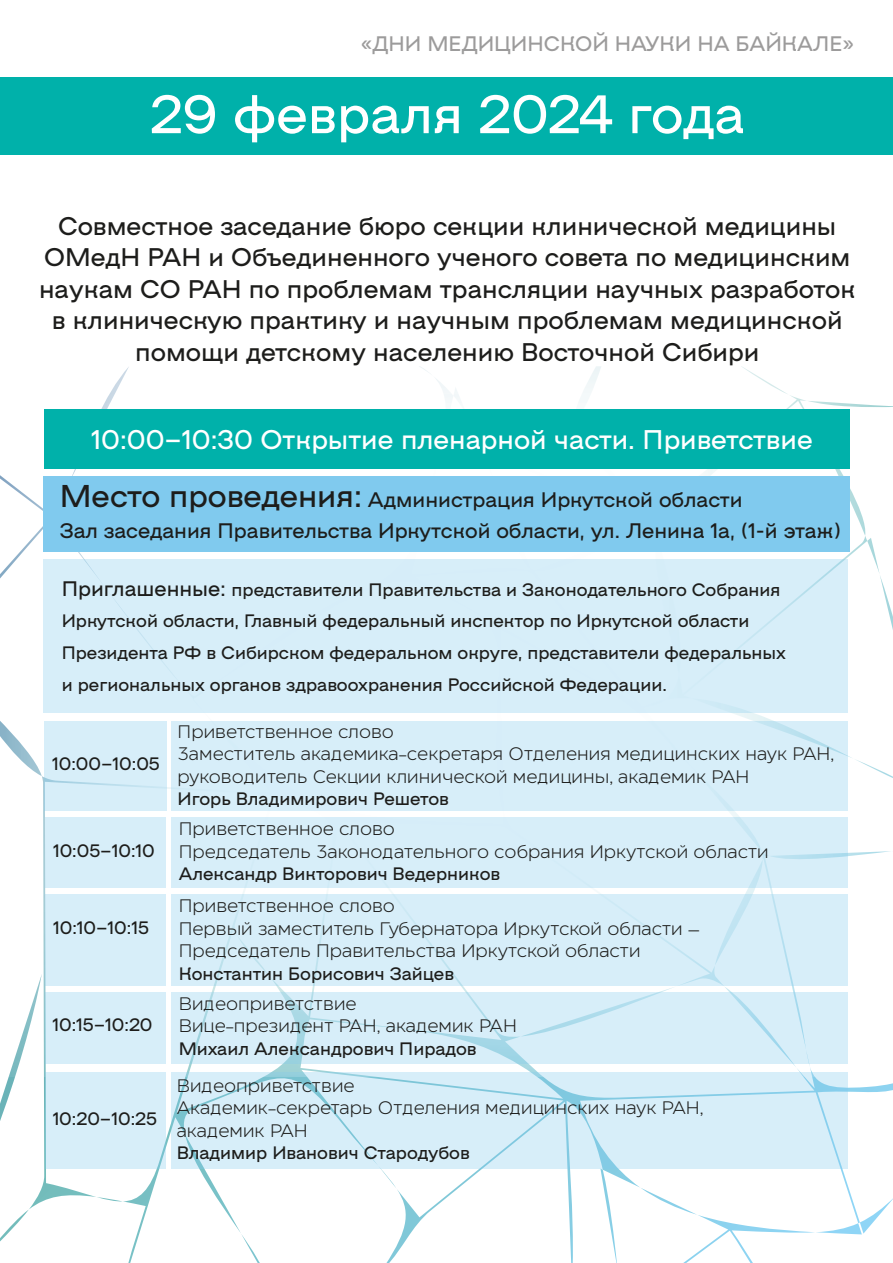
<style>
.page{position:relative;width:893px;height:1263px;background:#fff}
.page>*{position:absolute;margin:0;border:0;box-sizing:border-box;transform-origin:0 0}
.t1{font:54px "NAMU";color:#fff}
.t2{font:27px "NAMU";color:#fff}
.t3{font:25.5px/31.5px "NAMU";color:#1d1d1b;text-align:center}
.t4{font:21px/31.5px "NAMU";color:#1d1d1b}
.t5{font:21px "NAMU";color:#9c9b9b}
.t6{font:18px/31.5px "NAMU";color:#1d1d1b}
.t7{font:18px/22.5px "Eastman Regular Offset";color:#1d1d1b}
.s1{font-size:31.5px}
.s2{font-size:21px}
</style>
<div class="page">
<svg style="left:0;top:1077px;width:893px;height:186px"></svg>
<img style="left:0;top:366px;width:893px;height:711px">
<div style="left:1px;top:78px;width:892px;height:77px;background:#00b1aa"></div>
<div style="left:44px;top:410px;width:805px;height:59px;background:#00b1aa"></div>
<div style="left:43px;top:559px;width:804px;height:153px;background:#d7eef9"></div>
<div style="left:45px;top:817px;width:120px;height:70px;background:#d7eef9"></div>
<div style="left:171px;top:817px;width:677px;height:70px;background:#d7eef9"></div>
<div style="left:45px;top:992px;width:120px;height:72px;background:#d7eef9"></div>
<div style="left:45px;top:1072px;width:120px;height:96px;background:#d7eef9"></div>
<div style="left:171px;top:721px;width:676px;height:89px;background:#d7eef9"></div>
<div style="left:44px;top:721px;width:122px;height:89px;background:#d7eef9"></div>
<div style="left:171px;top:992px;width:676px;height:72px;background:#d7eef9"></div>
<div style="left:171px;top:1072px;width:676px;height:96px;background:#d7eef9"></div>
<div style="left:45px;top:894px;width:120px;height:91px;background:#d7eef9"></div>
<div style="left:171px;top:894px;width:677px;height:91px;background:#d7eef9"></div>
<div style="left:43px;top:477px;width:806px;height:75px;background:#80caee"></div>
<p class="t5" style="left:361px;top:31px;width:495px">«ДНИ МЕДИЦИНСКОЙ НАУКИ НА БАЙКАЛЕ»</p>
<h1 class="t1" style="left:150px;top:82px;width:596px">29 февраля 2024 года</h1>
<p class="t3" style="left:39px;top:210px;width:818px">Совместное заседание бюро секции клинической медицины ОМедН РАН и Объединенного ученого совета по медицинским наукам СО РАН по проблемам трансляции научных разработок в клиническую практику и научным проблемам медицинской помощи детскому населению Восточной Сибири</p>
<h2 class="t2" style="left:91px;top:424px;width:723px">10:00–10:30 Открытие пленарной части. Приветствие</h2>
<p class="t4" style="left:60px;top:484px;width:782px"><span class="s1">Место проведения:</span> Администрация Иркутской области<br>Зал заседания Правительства Иркутской области, ул. Ленина 1а, (1-й этаж)</p>
<p class="t6" style="left:62px;top:574px;width:726px"><span class="s2">Приглашенные:</span> представители Правительства и Законодательного Собрания Иркутской области, Главный федеральный инспектор по Иркутской области Президента РФ в Сибирском федеральном округе, представители федеральных и региональных органов здравоохранения Российской Федерации.</p>
<p class="t6" style="left:52px;top:748px;width:109px">10:00–10:05</p>
<p class="t6" style="left:53px;top:835px;width:103px">10:05–10:10</p>
<p class="t6" style="left:53px;top:912px;width:97px">10:10–10:15</p>
<p class="t6" style="left:53px;top:1009px;width:102px">10:15–10:20</p>
<p class="t6" style="left:53px;top:1103px;width:106px">10:20–10:25</p>
<p class="t7" style="left:178px;top:718px;width:658px">Приветственное слово<br>Заместитель академика-секретаря Отделения медицинских наук РАН, руководитель Секции клинической медицины, академик РАН</p>
<p class="t6" style="left:178px;top:783px;width:273px">Игорь Владимирович Решетов</p>
<p class="t7" style="left:179px;top:816px;width:592px">Приветственное слово<br>Председатель Законодательного собрания Иркутской области</p>
<p class="t6" style="left:179px;top:858px;width:323px">Александр Викторович Ведерников</p>
<p class="t7" style="left:179px;top:893px;width:522px">Приветственное слово<br>Первый заместитель Губернатора Иркутской области –<br>Председатель Правительства Иркутской области</p>
<p class="t6" style="left:179px;top:957px;width:277px">Константин Борисович Зайцев</p>
<p class="t7" style="left:179px;top:990px;width:340px">Видеоприветствие<br>Вице-президент РАН, академик РАН</p>
<p class="t6" style="left:179px;top:1033px;width:299px">Михаил Александрович Пирадов</p>
<p class="t7" style="left:177px;top:1072px;width:528px">Видеоприветствие<br>Академик-секретарь Отделения медицинских наук РАН, академик РАН</p>
<p class="t6" style="left:177px;top:1137px;width:295px">Владимир Иванович Стародубов</p>
</div>
